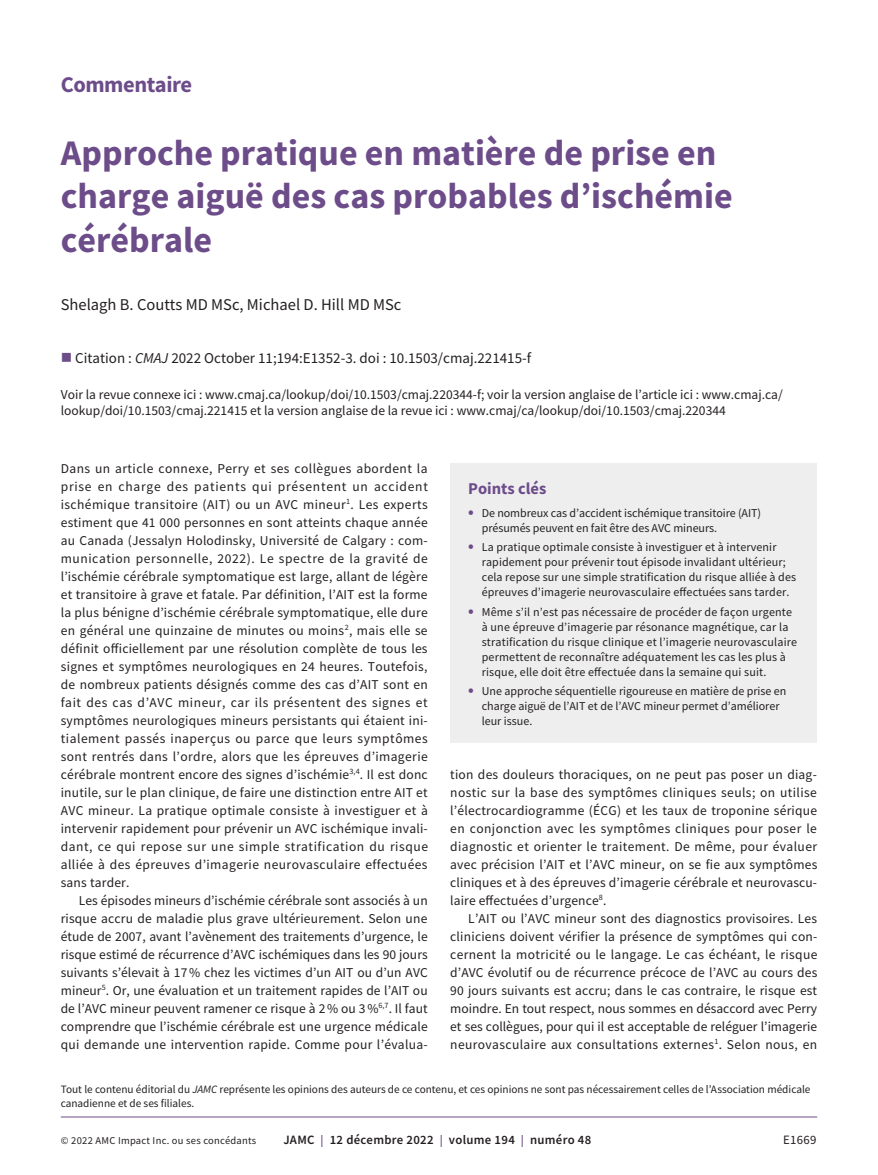
<style>
.page{position:relative;width:878px;height:1175px;background:#fff}
.page>*{position:absolute;margin:0;border:0;box-sizing:border-box;transform-origin:0 0}
.t1{font:700 36px/43.2px "Source Sans Pro";color:#6d4c8a}
.t2{font:700 22.5px "Source Sans Pro";letter-spacing:-.02em;color:#6d4c8a}
.t3{font:16.5px "Source Sans Pro";color:#231f20}
.t4{font:700 16.5px "Source Sans Pro";color:#6d4c8a}
.t5{font:15px "Source Sans Pro";color:#231f20}
.t6{font:13.5px/18px "Source Sans Pro";letter-spacing:.01em;color:#231f20;text-align:justify}
.t7{font:600 12.75px "Source Sans Pro";letter-spacing:.025em;color:#231f20}
.t8{font:12.75px "Source Sans Pro";letter-spacing:.025em;color:#231f20}
.t9{font:12px/15px "Source Sans Pro";letter-spacing:.01em;color:#231f20}
.t10{font:11.25px/13.5px "Source Sans Pro";color:#231f20}
.t11{font:10.5px "Source Sans Pro";letter-spacing:.025em;color:#231f20}
.s1{color:#6d4c8a}
.s2{font-style:italic}
.s3{font-weight:700;font-size:16.5px;color:#6d4c8a}
.s4{font-size:12px;color:#6d4c8a}
</style>
<div class="page">
<hr style="left:61px;top:1116px;width:756px;height:1px;background:#6d4c8a">
<div style="left:450px;top:464px;width:367px;height:279px;background:#eeeeef"></div>
<h2 class="t2" style="left:61px;top:69px;width:133px">Commentaire</h2>
<h1 class="t1" style="left:61px;top:131px;width:673px">Approche pratique en matière de prise en charge aiguë des cas probables d’ischémie cérébrale</h1>
<p class="t3" style="left:61px;top:294px;width:342px">Shelagh B. Coutts MD MSc, Michael D. Hill MD MSc</p>
<p class="t5" style="left:61px;top:348px;width:472px"><span class="s1">■</span> Citation : <span class="s2">CMAJ</span> 2022 October 11;194:E1352-3. doi : 10.1503/cmaj.221415-f</p>
<p class="t6" style="left:61px;top:386px;width:723px;line-height:16.5px">Voir la revue connexe ici : www.cmaj.ca/lookup/doi/10.1503/cmaj.220344-f; voir la version anglaise de l’article ici : www.cmaj.ca/ lookup/doi/10.1503/cmaj.221415 et la version anglaise de la revue ici : www.cmaj/ca/lookup/doi/10.1503/cmaj.220344</p>
<p class="t6" style="left:61px;top:459px;width:369px">Dans un article connexe, Perry et ses collègues abordent la prise en charge des patients qui présentent un accident ischémique transitoire (AIT) ou un AVC mineur<sup>1</sup>. Les experts estiment que 41 000 personnes en sont atteints chaque année au Canada (Jessalyn Holodinsky, Université de Calgary : com&shy;munication personnelle, 2022). Le spectre de la gravité de l’ischémie cérébrale symptomatique est large, allant de légère et transitoire à grave et fatale. Par définition, l’AIT est la forme la plus bénigne d’ischémie cérébrale symptomatique, elle dure en général une quinzaine de minutes ou moins<sup>2</sup>, mais elle se définit officiellement par une résolution complète de tous les signes et symptômes neurologiques en 24 heures. Toutefois, de nombreux patients désignés comme des cas d’AIT sont en fait des cas d’AVC mineur, car ils présentent des signes et symptômes neurologiques mineurs persistants qui étaient ini&shy;tialement passés inaperçus ou parce que leurs symptômes sont rentrés dans l’ordre, alors que les épreuves d’imagerie cérébrale montrent encore des signes d’ischémie<sup>3,4</sup>. Il est donc inutile, sur le plan clinique, de faire une distinction entre AIT et AVC mineur. La pratique optimale consiste à investiguer et à intervenir rapidement pour prévenir un AVC ischémique invali&shy;dant, ce qui repose sur une simple stratification du risque alliée à des épreuves d’imagerie neurovasculaire effectuées sans tarder.</p>
<p class="t6" style="left:61px;top:891px;width:368px;text-indent:18px">Les épisodes mineurs d’ischémie cérébrale sont associés à un risque accru de maladie plus grave ultérieurement. Selon une étude de 2007, avant l’avènement des traitements d’urgence, le risque estimé de récurrence d’AVC ischémiques dans les 90 jours suivants s’élevait à 17% chez les victimes d’un AIT ou d’un AVC mineur<sup>5</sup>. Or, une évaluation et un traitement rapides de l’AIT ou de l’AVC mineur peuvent ramener ce risque à 2% ou 3%<sup>6,7</sup>. Il faut comprendre que l’ischémie cérébrale est une urgence médicale qui demande une intervention rapide. Comme pour l’évalua-</p>
<p class="t4" style="left:468px;top:477px;width:80px">Points clés</p>
<p class="t9" style="left:482px;top:505px;width:281px;text-indent:-14px"><span class="s3">•</span> De nombreux cas d’accident ischémique transitoire (AIT) présumés peuvent en fait être des AVC mineurs.</p>
<p class="t9" style="left:482px;top:539px;width:316px;text-indent:-14px"><span class="s3">•</span> La pratique optimale consiste à investiguer et à intervenir rapidement pour prévenir tout épisode invalidant ultérieur; cela repose sur une simple stratification du risque alliée à des épreuves d’imagerie neurovasculaire effectuées sans tarder.</p>
<p class="t9" style="left:482px;top:604px;width:317px;text-indent:-14px"><span class="s3">•</span> Même s’il n’est pas nécessaire de procéder de façon urgente à une épreuve d’imagerie par résonance magnétique, car la stratification du risque clinique et l’imagerie neurovasculaire permettent de reconnaître adéquatement les cas les plus à risque, elle doit être effectuée dans la semaine qui suit.</p>
<p class="t9" style="left:482px;top:683px;width:306px;text-indent:-14px"><span class="s3">•</span> Une approche séquentielle rigoureuse en matière de prise en charge aiguë de l’AIT et de l’AVC mineur permet d’améliorer leur issue.</p>
<p class="t6" style="left:450px;top:765px;width:368px">tion des douleurs thoraciques, on ne peut pas poser un diag&shy;nostic sur la base des symptômes cliniques seuls; on utilise l’électrocardiogramme (ÉCG) et les taux de troponine sérique en conjonction avec les symptômes cliniques pour poser le diagnostic et orienter le traitement. De même, pour évaluer avec précision l’AIT et l’AVC mineur, on se fie aux symptômes cliniques et à des épreuves d’imagerie cérébrale et neurovascu&shy;laire effectuées d’urgence<sup>8</sup>.</p>
<p class="t6" style="left:450px;top:909px;width:368px;text-indent:18px">L’AIT ou l’AVC mineur sont des diagnostics provisoires. Les cliniciens doivent vérifier la présence de symptômes qui con&shy;cernent la motricité ou le langage. Le cas échéant, le risque d’AVC évolutif ou de récurrence précoce de l’AVC au cours des 90 jours suivants est accru; dans le cas contraire, le risque est moindre. En tout respect, nous sommes en désaccord avec Perry et ses collègues, pour qui il est acceptable de reléguer l’imagerie neurovasculaire aux consultations externes<sup>1</sup>. Selon nous, en</p>
<p class="t10" style="left:61px;top:1082px;width:751px">Tout le contenu éditorial du <span class="s2">JAMC</span> représente les opinions des auteurs de ce contenu, et ces opinions ne sont pas nécessairement celles de l’Association médicale canadienne et de ses filiales.</p>
<p class="t11" style="left:61px;top:1134px;width:197px">© 2022 AMC Impact Inc. ou ses concédants</p>
<p class="t7" style="left:283px;top:1131px;width:309px">JAMC <span class="s4">|</span> 12 décembre 2022 <span class="s4">|</span> volume 194 <span class="s4">|</span> numéro 48</p>
<p class="t8" style="left:783px;top:1132px;width:35px">E1669</p>
</div>
